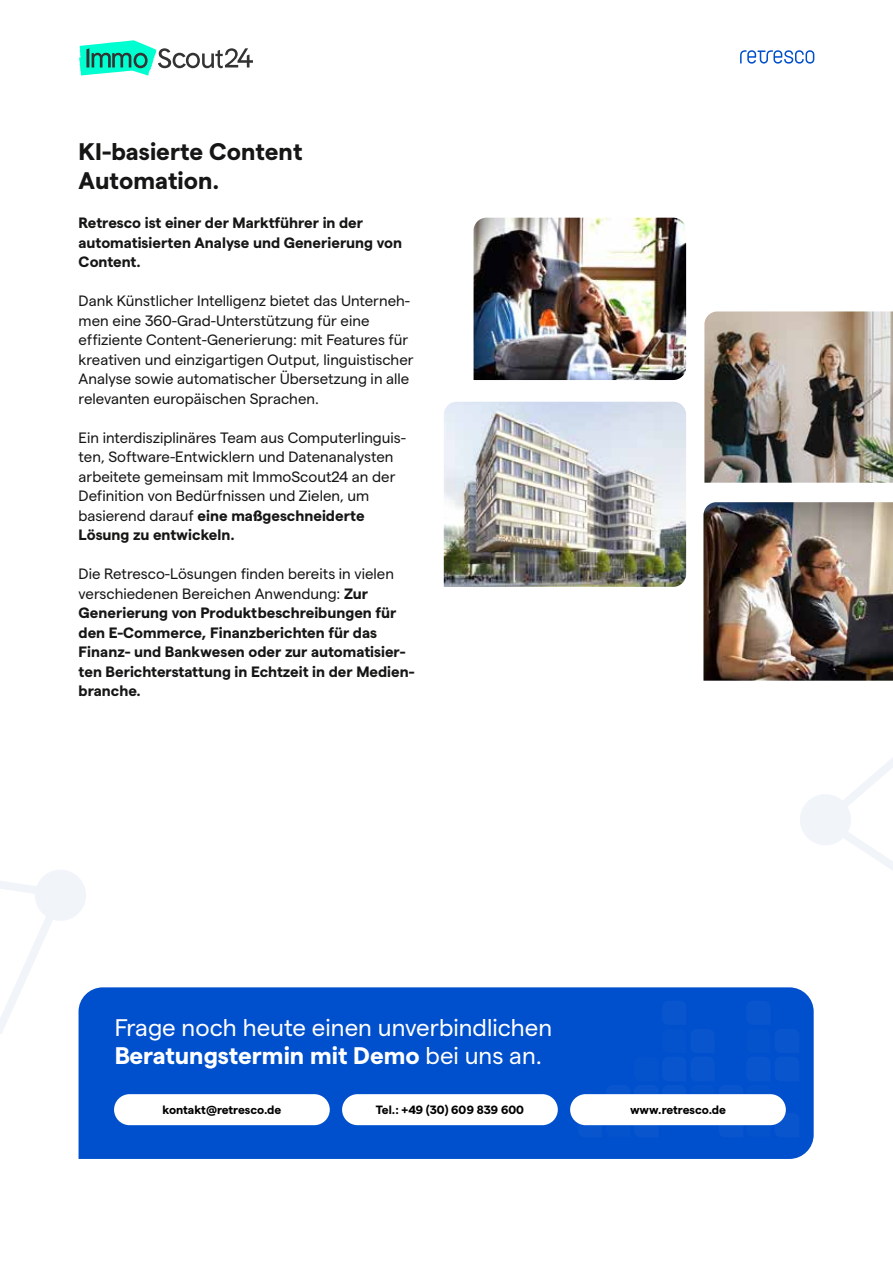
<style>
.page{position:relative;width:893px;height:1263px;background:#fff}
.page>*{position:absolute;margin:0;border:0;box-sizing:border-box;transform-origin:0 0}
.t1{font:24px/28.8px "Matter";color:#fff}
.t2{font:700 24px/28.8px "Matter";color:#161615}
.t3{font:15px/19.5px "Matter";color:#161615}
.t4{font:700 15px/19.5px "Matter";color:#161615}
.t5{font:700 12px "Matter";color:#000}
.s1{font-weight:700}
.s2{font-weight:400}
</style>
<div class="page">
<svg style="left:800px;top:758px;width:93px;height:112px"></svg>
<img style="left:474px;top:218px;width:212px;height:162px">
<img style="left:704px;top:311px;width:189px;height:172px">
<img style="left:703px;top:502px;width:190px;height:179px">
<img style="left:444px;top:402px;width:242px;height:185px">
<svg style="left:79px;top:40px;width:174px;height:36px"></svg>
<svg style="left:740px;top:50px;width:74px;height:14px"></svg>
<svg style="left:0;top:870px;width:86px;height:164px"></svg>
<div style="left:79px;top:987px;width:735px;height:172px;background:#004fcc"></div>
<svg style="left:578px;top:1001px;width:221px;height:136px;background:#0351cc"></svg>
<div style="left:114px;top:1094px;width:216px;height:31px;background:#fff;border-radius:16px"></div>
<div style="left:342px;top:1094px;width:216px;height:31px;background:#fff;border-radius:16px"></div>
<div style="left:570px;top:1094px;width:216px;height:31px;background:#fff;border-radius:16px"></div>
<h1 class="t2" style="left:79px;top:135px;width:225px">KI-basierte Content<br>Automation.</h1>
<p class="t4" style="left:79px;top:212px;width:325px">Retresco ist einer der Marktführer in der automatisierten Analyse und Generierung von<br>Content.</p>
<p class="t3" style="left:79px;top:290px;width:336px">Dank Künstlicher Intelligenz bietet das Unterneh&shy;men eine 360-Grad-Unterstützung für eine effiziente Content-Generierung: mit Features für kreativen und einzigartigen Output, linguistischer Analyse sowie automatischer Übersetzung in alle relevanten europäischen Sprachen.</p>
<p class="t3" style="left:79px;top:426px;width:329px">Ein interdisziplinäres Team aus Computerlinguis&shy;ten, Software-Entwicklern und Datenanalysten arbeitete gemeinsam mit ImmoScout24 an der Definition von Bedürfnissen und Zielen, um basierend darauf <span class="s1">eine maßgeschneiderte Lösung zu entwickeln.</span></p>
<p class="t4" style="left:79px;top:563px;width:337px"><span class="s2">Die Retresco-Lösungen finden bereits in vielen verschiedenen Bereichen Anwendung:</span> Zur Generierung von Produktbeschreibungen für den E-Commerce, Finanzberichten für das Finanz- und Bankwesen oder zur automatisier&shy;ten Berichterstattung in Echtzeit in der Medien&shy;branche.</p>
<h1 class="t1" style="left:114px;top:1011px;width:440px">Frage noch heute einen unverbindlichen<br><span class="s1">Beratungstermin mit Demo</span> bei uns an.</h1>
<p class="t5" style="left:163px;top:1101px;width:120px">kontakt@retresco.de</p>
<p class="t5" style="left:376px;top:1101px;width:150px">Tel.: +49 (30) 609 839 600</p>
<p class="t5" style="left:630px;top:1101px;width:97px">www.retresco.de</p>
</div>
